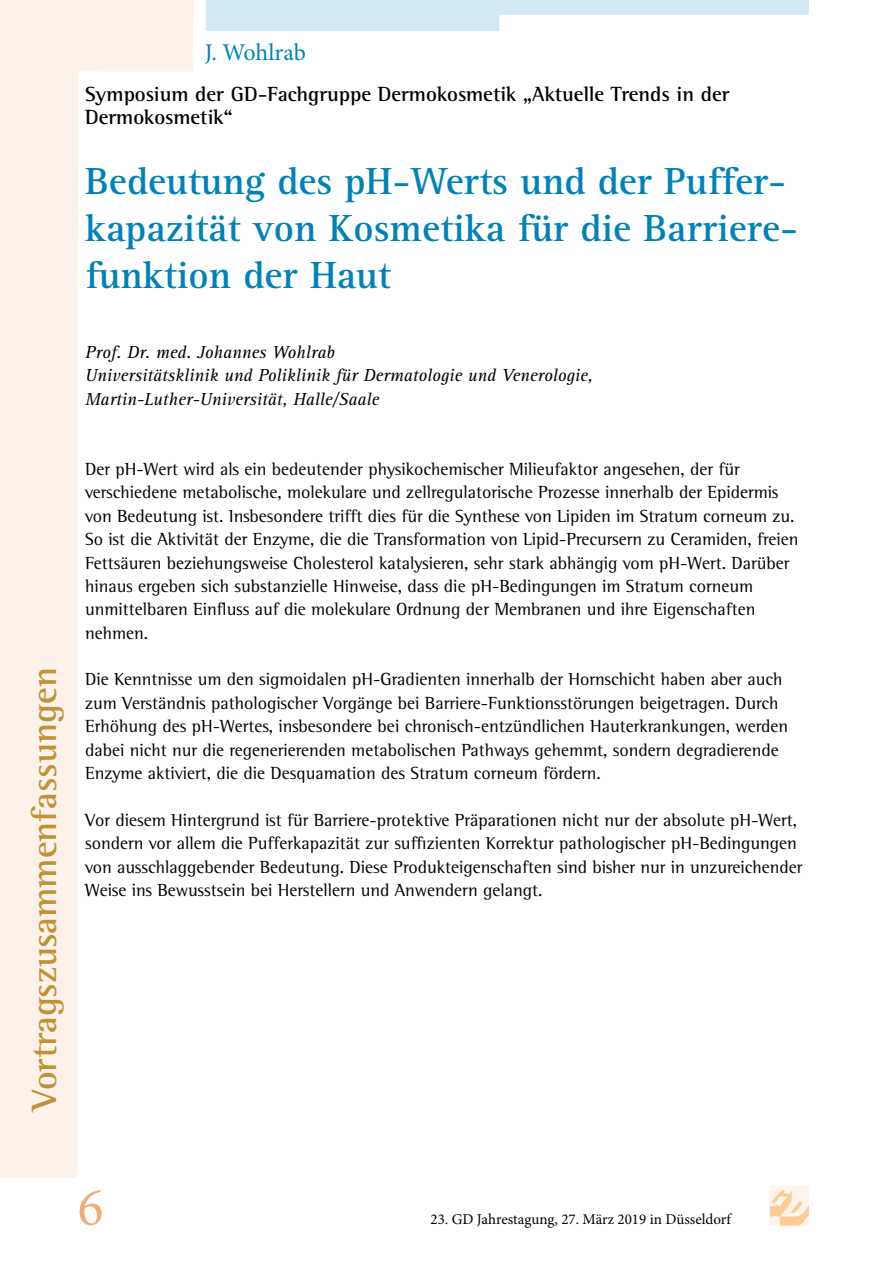
<style>
.page{position:relative;width:893px;height:1263px;background:#fff}
.page>*{position:absolute;margin:0;border:0;box-sizing:border-box;transform-origin:0 0}
.t1{font:54px "Minion Pro";color:#f5ac75}
.t2{font:700 39px/46.8px "Agfa Rotis Serif";color:#0082b8}
.t3{font:700 36px "Agfa Rotis Semi Serif";color:#bf9237}
.t4{font:24px "Minion Pro";letter-spacing:-.005em;color:#0082b8}
.t5{font:700 21px/23.4px "Agfa Rotis Semi Serif";color:#000}
.t6{font:18px/23.4px "Agfa Rotis Semi Serif";color:#000}
.t7{font:italic 18px/23.4px "Agfa Rotis Serif";color:#000}
.t8{font:15px "Minion Pro";color:#000}
</style>
<div class="page">
<div style="left:770px;top:1186px;width:39px;height:39px;background:#fef4eb"></div>
<svg style="left:770px;top:1190px;width:39px;height:35px"></svg>
<svg style="left:0;top:0;width:194px;height:1178px"></svg>
<div style="left:0;top:0;width:193px;height:17px;background:#fcf2ea"></div>
<svg style="left:206px;top:0;width:603px;height:31px"></svg>
<h3 class="t4" style="left:205px;top:36px;width:103px">J. Wohlrab</h3>
<p class="t5" style="left:85px;top:82px;width:646px">Symposium der GD-Fachgruppe Dermokosmetik „Aktuelle Trends in der<br>Dermokosmetik“</p>
<h2 class="t2" style="left:85px;top:159px;width:714px">Bedeutung des pH-Werts und der Puffer&shy;kapazität von Kosmetika für die Barriere&shy;funktion der Haut</h2>
<p class="t7" style="left:85px;top:341px;width:509px">Prof. Dr. med. Johannes Wohlrab<br>Universitätsklinik und Poliklinik für Dermatologie und Venerologie,<br>Martin-Luther-Universität, Halle/Saale</p>
<h3 class="t3" style="left:23px;top:1111px;width:445px;rotate:-90deg">Vortragszusammenfassungen</h3>
<p class="t6" style="left:85px;top:457px;width:715px">Der pH-Wert wird als ein bedeutender physikochemischer Milieufaktor angesehen, der für verschiedene metabolische, molekulare und zellregulatorische Prozesse innerhalb der Epidermis von Bedeutung ist. Insbesondere trifft dies für die Synthese von Lipiden im Stratum corneum zu.<br>So ist die Aktivität der Enzyme, die die Transformation von Lipid-Precursern zu Ceramiden, freien Fettsäuren beziehungsweise Cholesterol katalysieren, sehr stark abhängig vom pH-Wert. Darüber hinaus ergeben sich substanzielle Hinweise, dass die pH-Bedingungen im Stratum corneum unmittelbaren Einfluss auf die molekulare Ordnung der Membranen und ihre Eigenschaften nehmen.</p>
<p class="t6" style="left:85px;top:668px;width:705px">Die Kenntnisse um den sigmoidalen pH-Gradienten innerhalb der Hornschicht haben aber auch zum Verständnis pathologischer Vorgänge bei Barriere-Funktionsstörungen beigetragen. Durch Erhöhung des pH-Wertes, insbesondere bei chronisch-entzündlichen Hauterkrankungen, werden dabei nicht nur die regenerierenden metabolischen Pathways gehemmt, sondern degradierende Enzyme aktiviert, die die Desquamation des Stratum corneum fördern.</p>
<p class="t6" style="left:85px;top:808px;width:719px">Vor diesem Hintergrund ist für Barriere-protektive Präparationen nicht nur der absolute pH-Wert, sondern vor allem die Pufferkapazität zur suffizienten Korrektur pathologischer pH-Bedingungen von ausschlaggebender Bedeutung. Diese Produkteigenschaften sind bisher nur in unzureichender Weise ins Bewusstsein bei Herstellern und Anwendern gelangt.</p>
<h1 class="t1" style="left:78px;top:1171px;width:27px">6</h1>
<p class="t8" style="left:431px;top:1209px;width:302px">23. GD Jahrestagung, 27. März 2019 in Düsseldorf</p>
</div>
